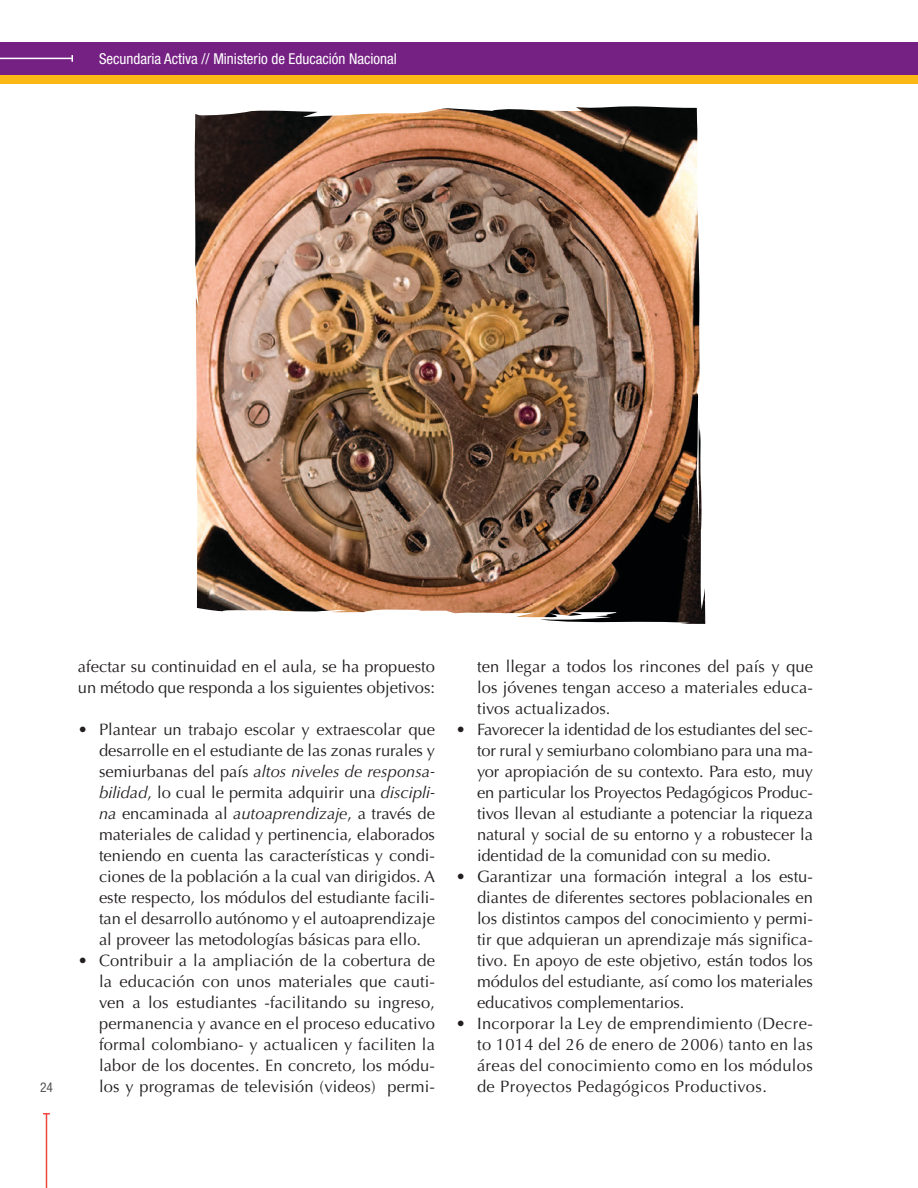
<style>
.page{position:relative;width:918px;height:1188px;background:#fff}
.page>*{position:absolute;margin:0;border:0;box-sizing:border-box;transform-origin:0 0}
.t1{font:16.5px/21px "Optima LT Std";color:#231f20;text-align:justify}
.t2{font:condensed 15px "Helvetica Neue LT Std";color:#fff}
.t3{font:condensed 13.5px "Helvetica Neue LT Std";color:#57585a}
.s1{font-style:italic}
</style>
<div class="page">
<hr style="left:46px;top:1114px;width:1px;height:74px;background:#ef463c">
<img style="left:194px;top:106px;width:511px;height:518px">
<div style="left:0;top:72px;width:918px;height:12px;background:#fcb814"></div>
<div style="left:0;top:42px;width:918px;height:33px;background:#752183"></div>
<hr style="left:0;top:58px;width:72px;height:1px;background:#fff">
<p class="t2" style="left:99px;top:50px;width:299px">Secundaria Activa // Ministerio de Educación Nacional</p>
<p class="t3" style="left:40px;top:1079px;width:14px">24</p>
<p class="t1" style="left:78px;top:656px;width:359px">afectar su continuidad en el aula, se ha propuesto un método que responda a los siguientes objetivos:</p>
<p class="t1" style="left:99px;top:719px;width:338px;text-indent:-21px">• Plantear un trabajo escolar y extraescolar que desarrolle en el estudiante de las zonas rurales y semiurbanas del país <span class="s1">altos niveles de responsa&shy;bilidad</span>, lo cual le permita adquirir una <span class="s1">discipli&shy;na</span> encaminada al <span class="s1">autoaprendizaje</span>, a través de materiales de calidad y pertinencia, elaborados teniendo en cuenta las características y condi&shy;ciones de la población a la cual van dirigidos. A este respecto, los módulos del estudiante facili&shy;tan el desarrollo autónomo y el autoaprendizaje al proveer las metodologías básicas para ello.</p>
<p class="t1" style="left:99px;top:950px;width:338px;text-indent:-21px">• Contribuir a la ampliación de la cobertura de la educación con unos materiales que cauti&shy;ven a los estudiantes -facilitando su ingreso, permanencia y avance en el proceso educativo formal colombiano- y actualicen y faciliten la labor de los docentes. En concreto, los módu&shy;los y programas de televisión (videos) permi-</p>
<p class="t1" style="left:477px;top:656px;width:337px">ten llegar a todos los rincones del país y que los jóvenes tengan acceso a materiales educa&shy;tivos actualizados.</p>
<p class="t1" style="left:477px;top:719px;width:338px;text-indent:-21px">• Favorecer la identidad de los estudiantes del sec&shy;tor rural y semiurbano colombiano para una ma&shy;yor apropiación de su contexto. Para esto, muy en particular los Proyectos Pedagógicos Produc&shy;tivos llevan al estudiante a potenciar la riqueza natural y social de su entorno y a robustecer la identidad de la comunidad con su medio.</p>
<p class="t1" style="left:477px;top:866px;width:338px;text-indent:-21px">• Garantizar una formación integral a los estu&shy;diantes de diferentes sectores poblacionales en los distintos campos del conocimiento y permi&shy;tir que adquieran un aprendizaje más significa&shy;tivo. En apoyo de este objetivo, están todos los módulos del estudiante, así como los materiales educativos complementarios.</p>
<p class="t1" style="left:477px;top:1013px;width:338px;text-indent:-21px">• Incorporar la Ley de emprendimiento (Decre&shy;to 1014 del 26 de enero de 2006) tanto en las áreas del conocimiento como en los módulos de Proyectos Pedagógicos Productivos.</p>
</div>
